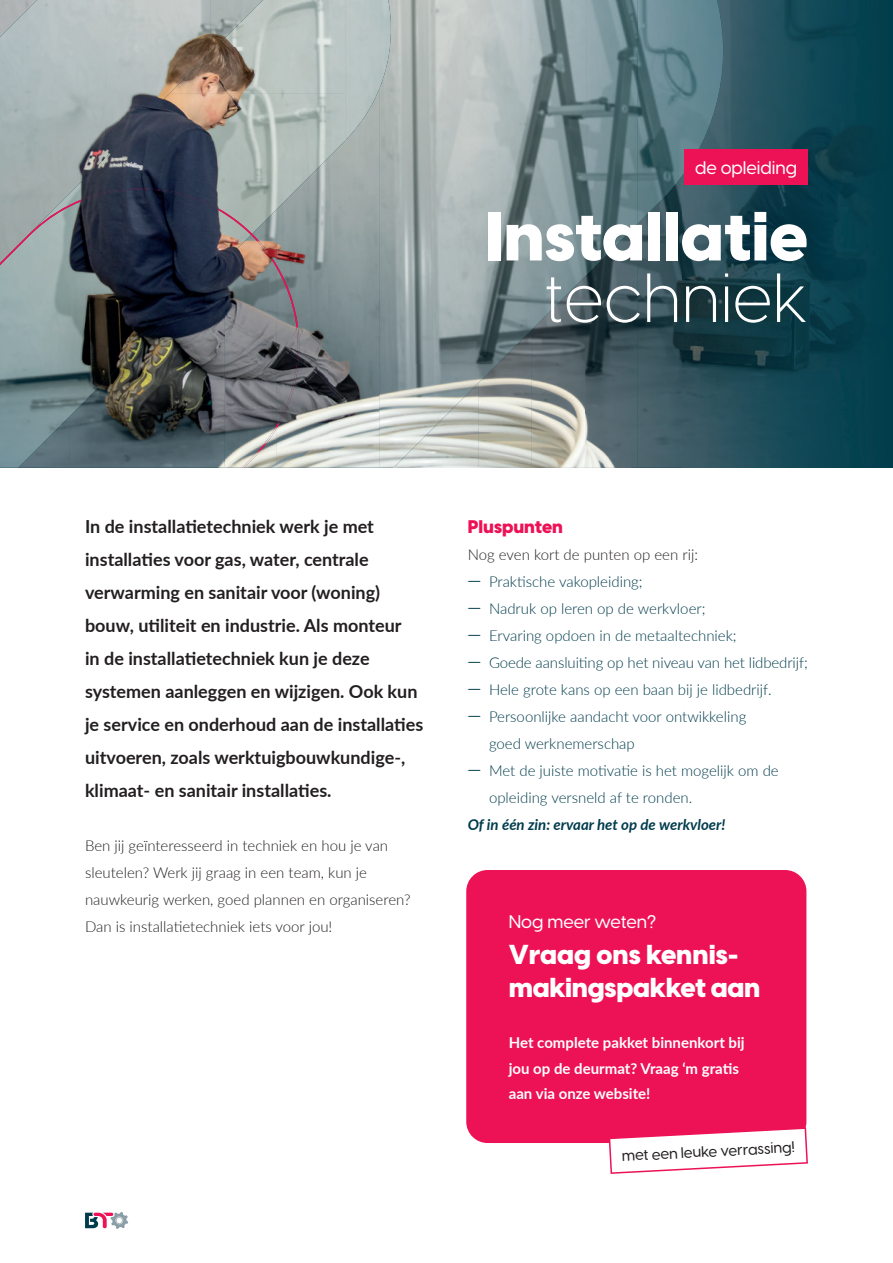
<style>
.page{position:relative;width:893px;height:1263px;background:#fff}
.page>*{position:absolute;margin:0;border:0;box-sizing:border-box;transform-origin:0 0}
.t1{font:800 68.4px "Visby CF";color:#fff}
.t2{font:300 68.4px "Visby CF";color:#fff}
.t3{font:800 27px/33px "Visby CF";letter-spacing:-.01em;color:#fff}
.t4{font:700 18px/33px "Lato";color:#231f20}
.t5{font:500 18px "Visby CF";color:#fff}
.t6{font:800 18px "Visby CF";color:#ed1156}
.t7{font:300 15px "Lato";color:#003c4c}
.t8{font:300 15px/27px "Lato";color:#231f20}
.t9{font:700 15px/25.5px "Lato";color:#fff}
.t10{font:italic 700 15px "Lato";color:#003c4c}
.t11{font:500 15px "Visby CF";color:#231f20}
</style>
<div class="page">
<img style="left:683px;top:0;width:210px;height:468px">
<img style="left:638px;top:224px;width:45px;height:244px">
<img style="left:638px;top:0;width:95px;height:224px">
<svg style="left:85px;top:1212px;width:43px;height:17px"></svg>
<img style="left:585px;top:275px;width:53px;height:193px">
<img style="left:532px;top:364px;width:53px;height:104px">
<img style="left:483px;top:364px;width:49px;height:104px">
<img style="left:380px;top:0;width:206px;height:364px">
<img style="left:586px;top:0;width:52px;height:275px">
<img style="left:328px;top:141px;width:52px;height:327px">
<img style="left:276px;top:234px;width:52px;height:234px">
<img style="left:225px;top:282px;width:51px;height:186px">
<img style="left:173px;top:285px;width:52px;height:183px">
<img style="left:121px;top:335px;width:52px;height:133px">
<img style="left:101px;top:386px;width:20px;height:82px">
<img style="left:379px;top:364px;width:104px;height:104px">
<img style="left:483px;top:364px;width:15px;height:15px">
<img style="left:0;top:0;width:105px;height:195px">
<img style="left:105px;top:0;width:53px;height:140px">
<img style="left:158px;top:0;width:52px;height:93px">
<img style="left:210px;top:0;width:6px;height:46px">
<img style="left:33px;top:140px;width:313px;height:94px">
<img style="left:345px;top:0;width:52px;height:141px">
<img style="left:123px;top:93px;width:223px;height:47px">
<img style="left:169px;top:46px;width:177px;height:48px">
<img style="left:216px;top:0;width:130px;height:47px">
<img style="left:0;top:195px;width:101px;height:273px">
<img style="left:100px;top:235px;width:51px;height:151px">
<img style="left:150px;top:235px;width:51px;height:100px">
<img style="left:200px;top:235px;width:51px;height:50px">
<img style="left:28px;top:188px;width:225px;height:47px">
<img style="left:0;top:234px;width:31px;height:31px">
<img style="left:250px;top:234px;width:35px;height:48px">
<img style="left:262px;top:281px;width:48px;height:168px">
<img style="left:242px;top:446px;width:20px;height:22px">
<div style="left:684px;top:149px;width:124px;height:35px;background:#ed1156"></div>
<div style="left:466px;top:870px;width:340px;height:273px;background:#ed1156;border-radius:21px"></div>
<svg style="left:609px;top:1126px;width:199px;height:48px"></svg>
<p class="t5" style="left:695px;top:154px;width:104px">de opleiding</p>
<h1 class="t1" style="left:485px;top:181px;width:324px">Installatie</h1>
<h1 class="t2" style="left:544px;top:257px;width:266px">techniek</h1>
<p class="t4" style="left:85px;top:509px;width:340px">In de installatietechniek werk je met installaties voor gas, water, centrale verwarming en sanitair voor (woning) bouw, utiliteit en industrie. Als monteur<br>in de installatietechniek kun je deze systemen aanleggen en wijzigen. Ook kun je service en onderhoud aan de installaties uitvoeren, zoals werktuigbouwkundige-, klimaat- en sanitair installaties.</p>
<p class="t8" style="left:85px;top:831px;width:327px">Ben jij geïnteresseerd in techniek en hou je van sleutelen? Werk jij graag in een team, kun je nauwkeurig werken, goed plannen en organiseren?<br>Dan is installatietechniek iets voor jou!</p>
<p class="t6" style="left:468px;top:512px;width:97px">Pluspunten</p>
<p class="t8" style="left:468px;top:540px;width:232px">Nog even kort de punten op een rij:</p>
<p class="t7" style="left:468px;top:571px;width:176px">− Praktische vakopleiding;</p>
<p class="t7" style="left:468px;top:598px;width:239px">− Nadruk op leren op de werkvloer;</p>
<p class="t7" style="left:468px;top:625px;width:270px">− Ervaring opdoen in de metaaltechniek;</p>
<p class="t7" style="left:468px;top:652px;width:342px">− Goede aansluiting op het niveau van het lidbedrijf;</p>
<p class="t7" style="left:468px;top:679px;width:305px">− Hele grote kans op een baan bij je lidbedrijf.</p>
<p class="t7" style="left:468px;top:706px;width:280px">− Persoonlijke aandacht voor ontwikkeling</p>
<p class="t7" style="left:489px;top:733px;width:147px">goed werknemerschap</p>
<p class="t7" style="left:468px;top:760px;width:312px">− Met de juiste motivatie is het mogelijk om de</p>
<p class="t7" style="left:489px;top:787px;width:205px">opleiding versneld af te ronden.</p>
<p class="t10" style="left:468px;top:813px;width:259px">Of in één zin: ervaar het op de werkvloer!</p>
<p class="t5" style="left:509px;top:908px;width:149px">Nog meer weten?</p>
<h2 class="t3" style="left:509px;top:937px;width:253px">Vraag ons kennis&shy;makingspakket aan</h2>
<p class="t9" style="left:509px;top:1029px;width:237px">Het complete pakket binnenkort bij jou op de deurmat? Vraag ‘m gratis aan via onze website!</p>
<p class="t11" style="left:621px;top:1144px;width:175px;rotate:-3deg">met een leuke verrassing!</p>
</div>
